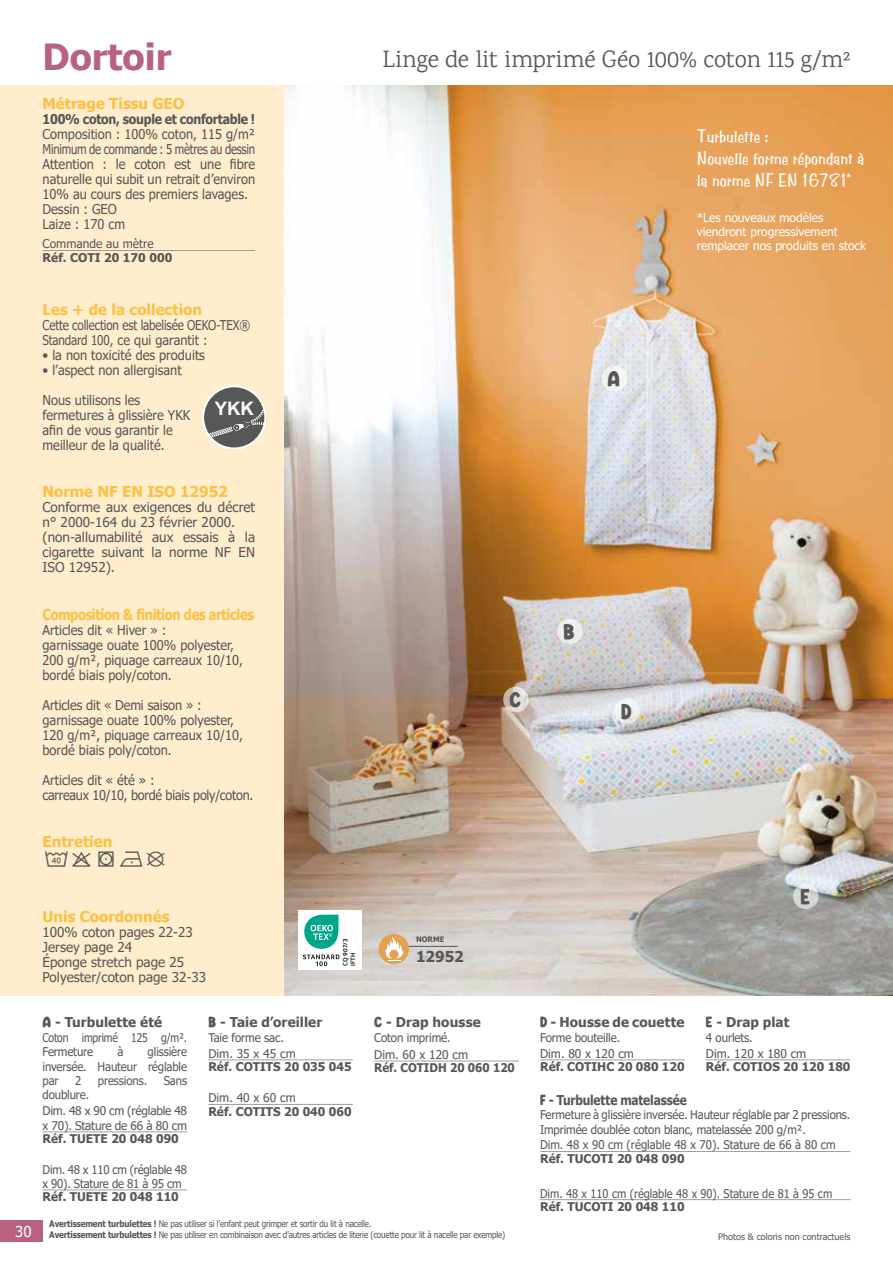
<style>
.page{position:relative;width:893px;height:1263px;background:#fff}
.page>*{position:absolute;margin:0;border:0;box-sizing:border-box;transform-origin:0 0}
.t1{font:700 36px "Tahoma";color:#b8637d}
.t2{font:24px "Karma";letter-spacing:-.01em;color:#575756}
.t3{font:21px "Entretien";letter-spacing:-.15em;color:#575756}
.t4{font:19.5px "Lemon Days";color:#575756}
.t5{font:700 18.45px "Arial";color:#fff}
.t6{font:18px/21.6px "Benguiat Frisky ATT";color:#fff}
.t7{font:700 15px "Tahoma";color:#fcc043}
.t8{font:700 15px "Tahoma";letter-spacing:-.02em;color:#fcc043;scale:.85 1}
.t9{font:700 15px "Tahoma";color:#575756}
.t10{font:15px "Tahoma";color:#fff}
.t11{font:13.5px/15px "Tahoma";color:#575756;scale:.95 1}
.t12{font:13.5px/15px "Tahoma";color:#575756}
.t13{font:700 13.5px "Tahoma";color:#575756}
.t14{font:13.5px/15px "Tahoma";color:#575756;scale:.86 1}
.t15{font:13.5px/15px "Tahoma";letter-spacing:-.02em;color:#575756;scale:.95 1}
.t16{font:700 13.5px "Tahoma";letter-spacing:-.02em;color:#575756;scale:.91 1}
.t17{font:700 13.5px "Tahoma";color:#575756;scale:.88 1}
.t18{font:12px/14.4px "Tahoma";letter-spacing:-.01em;color:#575756;scale:.95 1}
.t19{font:700 12px "Tahoma";color:#575756}
.t20{font:12px/14.4px "Tahoma";letter-spacing:-.01em;color:#575756}
.t21{font:12px/14.4px "Tahoma";color:#fff}
.t22{font:12px "Tahoma";letter-spacing:-.01em;color:#575756;scale:.96 1}
.t23{font:12px "Tahoma";letter-spacing:-.01em;color:#575756;scale:.92 1}
.t24{font:12px/14.4px "Tahoma";letter-spacing:-.01em;color:#575756;scale:.87 1}
.t25{font:700 12px "Tahoma";color:#575756;scale:.95 1}
.t26{font:9px/10.8px "Tahoma";letter-spacing:-.02em;color:#575756;scale:.9 1}
.t27{font:9px "Tahoma";color:#575756}
.t28{font:700 7.5px "Tahoma";color:#575756}
.t29{font:700 6.45px/7.8px "Foco";color:#222}
.s1{font-family:"Lemon Days";font-weight:400}
.s2{font-weight:700}
</style>
<div class="page">
<div style="left:0;top:85px;width:285px;height:910px;background:#ffedcd"></div>
<div style="left:0;top:1220px;width:43px;height:22px;background:#b8637d"></div>
<img style="left:285px;top:85px;width:608px;height:910px">
<hr style="left:43px;top:250px;width:212px;height:1px;background:#9d9d9c">
<hr style="left:208px;top:1059px;width:145px;height:1px;background:#9d9d9c">
<hr style="left:208px;top:1104px;width:145px;height:1px;background:#9d9d9c">
<hr style="left:540px;top:1059px;width:145px;height:1px;background:#9d9d9c">
<hr style="left:706px;top:1059px;width:144px;height:1px;background:#9d9d9c">
<hr style="left:43px;top:1131px;width:144px;height:1px;background:#9d9d9c">
<hr style="left:43px;top:1190px;width:144px;height:1px;background:#9d9d9c">
<hr style="left:540px;top:1151px;width:310px;height:1px;background:#9d9d9c">
<hr style="left:540px;top:1199px;width:310px;height:1px;background:#9d9d9c">
<hr style="left:374px;top:1061px;width:145px;height:1px;background:#9d9d9c">
<svg style="left:614px;top:698px;width:26px;height:26px"></svg>
<svg style="left:793px;top:884px;width:26px;height:25px"></svg>
<svg style="left:503px;top:687px;width:26px;height:25px"></svg>
<div style="left:602px;top:366px;width:25px;height:25px;background:#f3f5f8;border-radius:50%"></div>
<div style="left:557px;top:619px;width:26px;height:25px;background:#ededed;border-radius:50%"></div>
<svg style="left:202px;top:385px;width:64px;height:63px"></svg>
<hr style="left:400px;top:946px;width:58px;height:1px;background:#575756">
<div style="left:379px;top:934px;width:30px;height:30px;background:#e2a153;border-radius:50%"></div>
<svg style="left:385px;top:936px;width:18px;height:23px"></svg>
<div style="left:298px;top:910px;width:64px;height:59px;background:#fff"></div>
<svg style="left:303px;top:915px;width:36px;height:51px"></svg>
<h1 class="t1" style="left:43px;top:32px;width:130px">Dortoir</h1>
<h2 class="t2" style="left:383px;top:45px;width:469px">Linge de lit imprimé Géo 100% coton 115 g/m²</h2>
<p class="t7" style="left:43px;top:93px;width:143px">Métrage Tissu GEO</p>
<p class="t16" style="left:43px;top:110px;width:235px">100% coton, souple et confortable !</p>
<p class="t11" style="left:43px;top:128px;width:225px">Composition : 100% coton, 115 g/m²<br>Minimum de commande : 5 mètres au dessin<br>Attention : le coton est une fibre naturelle qui subit un retrait d’environ<br>10% au cours des premiers lavages.<br>Dessin : GEO<br>Laize : 170 cm</p>
<p class="t20" style="left:43px;top:237px;width:113px">Commande au mètre</p>
<p class="t19" style="left:43px;top:249px;width:131px">Réf. COTI 20 170 000</p>
<p class="t7" style="left:43px;top:299px;width:161px">Les + de la collection</p>
<p class="t14" style="left:43px;top:318px;width:243px">Cette collection est labelisée OEKO-TEX®<br>Standard 100, ce qui garantit :</p>
<p class="t11" style="left:43px;top:348px;width:173px">• la non toxicité des produits</p>
<p class="t11" style="left:43px;top:363px;width:148px">• l’aspect non allergisant</p>
<p class="t11" style="left:43px;top:393px;width:157px">Nous utilisons les fermetures à glissière YKK afin de vous garantir le meilleur de la qualité.</p>
<h3 class="t5" style="left:215px;top:395px;width:41px">YKK</h3>
<p class="t7" style="left:43px;top:481px;width:187px">Norme NF EN ISO 12952</p>
<p class="t12" style="left:43px;top:501px;width:214px">Conforme aux exigences du décret n° 2000-164 du 23 février 2000. (non-allumabilité aux essais à la cigarette suivant la norme NF EN<br>ISO 12952).</p>
<p class="t8" style="left:43px;top:604px;width:250px">Composition &amp; finition des articles</p>
<p class="t11" style="left:43px;top:623px;width:212px">Articles dit « Hiver » :<br>garnissage ouate 100% polyester,<br>200 g/m², piquage carreaux 10/10, bordé biais poly/coton.</p>
<p class="t11" style="left:43px;top:698px;width:212px">Articles dit « Demi saison » : garnissage ouate 100% polyester,<br>120 g/m², piquage carreaux 10/10, bordé biais poly/coton.</p>
<p class="t15" style="left:43px;top:773px;width:224px">Articles dit « été » :<br>carreaux 10/10, bordé biais poly/coton.</p>
<p class="t7" style="left:43px;top:831px;width:71px">Entretien</p>
<h3 class="t3" style="left:43px;top:851px;width:129px">ejkvA</h3>
<p class="t7" style="left:43px;top:906px;width:128px">Unis Coordonnés</p>
<p class="t12" style="left:43px;top:926px;width:165px">100% coton pages 22-23<br>Jersey page 24<br>Éponge stretch page 25<br>Polyester/coton page 32-33</p>
<h3 class="t4" style="left:509px;top:691px;width:13px">C</h3>
<p class="t28" style="left:416px;top:934px;width:30px">NORME</p>
<p class="t29" style="left:341px;top:966px;width:28px;rotate:-90deg">CQ 907/3<br>IFTH</p>
<p class="t9" style="left:416px;top:946px;width:49px">12952</p>
<p class="t13" style="left:43px;top:1013px;width:121px"><span class="s1">A</span> - Turbulette été</p>
<p class="t24" style="left:43px;top:1031px;width:168px">Coton imprimé 125 g/m².<br>Fermeture</p>
<p class="t18" style="left:43px;top:1045px;width:154px;text-align:justify;text-indent:105px">glissière inversée. Hauteur réglable par</p>
<p class="t18" style="left:117px;top:1045px;width:8px">à</p>
<p class="t18" style="left:75px;top:1074px;width:8px">2</p>
<p class="t18" style="left:98px;top:1074px;width:53px">pressions.</p>
<p class="t18" style="left:164px;top:1074px;width:26px">Sans</p>
<p class="t18" style="left:43px;top:1088px;width:51px">doublure.</p>
<p class="t20" style="left:43px;top:1104px;width:146px">Dim. 48 x 90 cm (réglable 48 x 70). Stature de 66 à 80 cm</p>
<p class="t19" style="left:43px;top:1130px;width:138px">Réf. TUETE 20 048 090</p>
<p class="t18" style="left:43px;top:1164px;width:154px;line-height:13.5px">Dim. 48 x 110 cm (réglable 48 x 90). Stature de 81 à 95 cm</p>
<p class="t19" style="left:43px;top:1188px;width:138px">Réf. TUETE 20 048 110</p>
<p class="t13" style="left:208px;top:1013px;width:115px"><span class="s1">B</span> - Taie d’oreiller</p>
<p class="t22" style="left:208px;top:1029px;width:80px">Taie forme sac.</p>
<p class="t20" style="left:208px;top:1047px;width:89px">Dim. 35 x 45 cm</p>
<p class="t19" style="left:208px;top:1058px;width:145px">Réf. COTITS 20 035 045</p>
<p class="t20" style="left:208px;top:1091px;width:89px">Dim. 40 x 60 cm</p>
<p class="t19" style="left:208px;top:1103px;width:145px">Réf. COTITS 20 040 060</p>
<p class="t13" style="left:374px;top:1013px;width:108px"><span class="s1">C</span> - Drap housse</p>
<p class="t22" style="left:374px;top:1029px;width:81px">Coton imprimé.</p>
<p class="t20" style="left:374px;top:1048px;width:95px">Dim. 60 x 120 cm</p>
<p class="t25" style="left:374px;top:1059px;width:150px">Réf. COTIDH 20 060 120</p>
<h3 class="t4" style="left:607px;top:370px;width:14px">A</h3>
<h3 class="t6" style="left:697px;top:126px;width:169px">Turbulette :<br>Nouvelle forme répondant à la norme NF EN 16781*</h3>
<p class="t21" style="left:697px;top:211px;width:171px">*Les nouveaux modèles viendront progressivement remplacer nos produits en stock</p>
<h3 class="t4" style="left:563px;top:623px;width:13px">B</h3>
<h3 class="t4" style="left:621px;top:703px;width:12px">D</h3>
<h3 class="t4" style="left:800px;top:888px;width:11px">E</h3>
<p class="t13" style="left:540px;top:1013px;width:146px"><span class="s1">D</span> - Housse de couette</p>
<p class="t22" style="left:540px;top:1029px;width:85px">Forme bouteille.</p>
<p class="t20" style="left:540px;top:1047px;width:95px">Dim. 80 x 120 cm</p>
<p class="t19" style="left:540px;top:1058px;width:146px">Réf. COTIHC 20 080 120</p>
<p class="t13" style="left:706px;top:1013px;width:85px"><span class="s1">E</span> - Drap plat</p>
<p class="t22" style="left:706px;top:1029px;width:50px">4 ourlets.</p>
<p class="t20" style="left:706px;top:1047px;width:102px">Dim. 120 x 180 cm</p>
<p class="t19" style="left:706px;top:1058px;width:146px">Réf. COTIOS 20 120 180</p>
<p class="t17" style="left:540px;top:1091px;width:168px"><span class="s1">F</span> - Turbulette matelassée</p>
<p class="t18" style="left:540px;top:1108px;width:328px">Fermeture à glissière inversée. Hauteur réglable par 2 pressions.<br>Imprimée doublée coton blanc, matelassée 200 g/m².</p>
<p class="t18" style="left:540px;top:1138px;width:313px">Dim. 48 x 90 cm (réglable 48 x 70). Stature de 66 à 80 cm</p>
<p class="t19" style="left:540px;top:1150px;width:146px">Réf. TUCOTI 20 048 090</p>
<p class="t23" style="left:540px;top:1185px;width:319px">Dim. 48 x 110 cm (réglable 48 x 90). Stature de 81 à 95 cm</p>
<p class="t19" style="left:540px;top:1198px;width:146px">Réf. TUCOTI 20 048 110</p>
<p class="t26" style="left:49px;top:1219px;width:508px"><span class="s2">Avertissement turbulettes !</span> Ne pas utiliser si l’enfant peut grimper et sortir du lit à nacelle.<br><span class="s2">Avertissement turbulettes !</span> Ne pas utiliser en combinaison avec d’autres articles de literie (couette pour lit à nacelle par exemple)</p>
<p class="t10" style="left:15px;top:1221px;width:18px">30</p>
<p class="t27" style="left:718px;top:1231px;width:134px">Photos &amp; coloris non contractuels</p>
</div>
